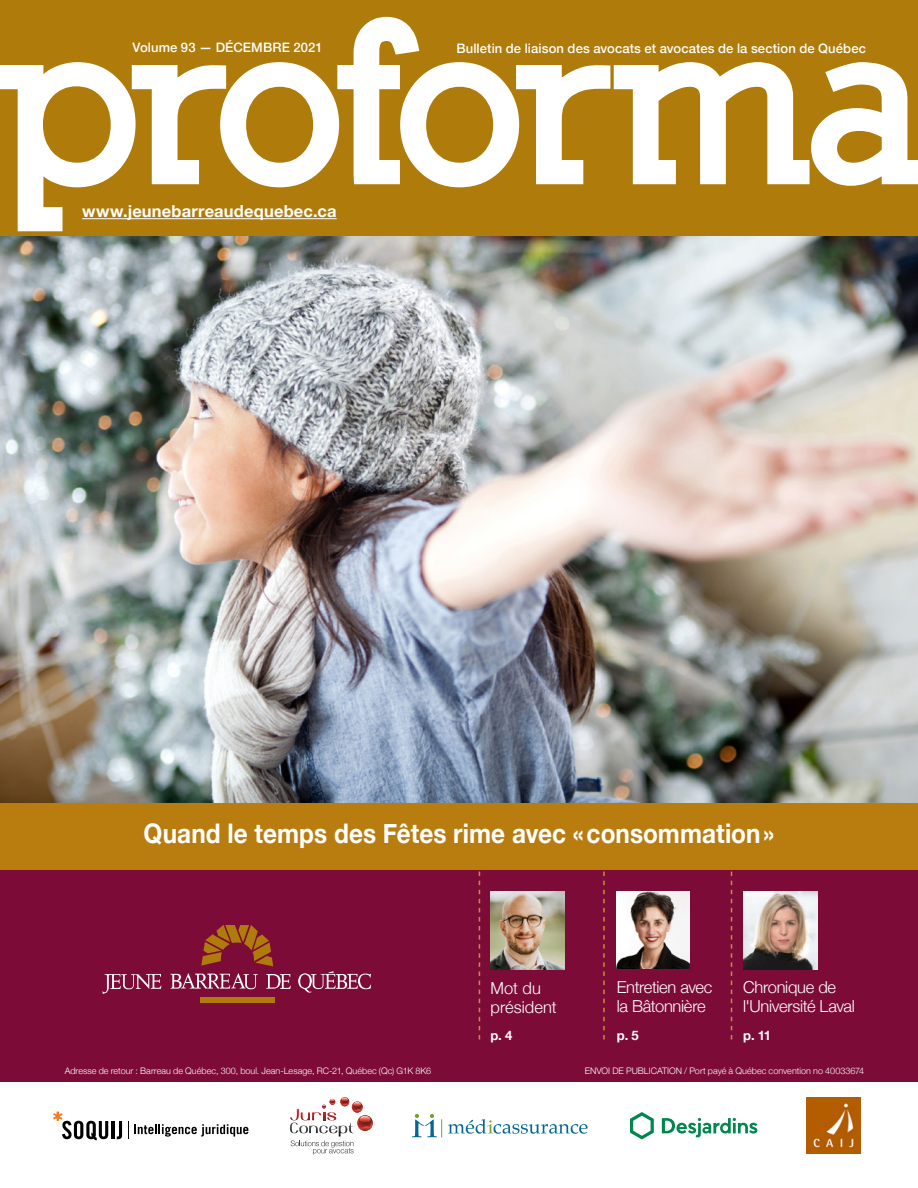
<style>
.page{position:relative;width:918px;height:1188px;background:#fff}
.page>*{position:absolute;margin:0;border:0;box-sizing:border-box;transform-origin:0 0}
.t1{font:700 27px "Helvetica Neue";letter-spacing:.005em;color:#fff;scale:.9 1}
.t2{font:300 16.5px/18.8px "Helvetica Neue";letter-spacing:-.015em;color:#fff}
.t3{font:700 16.5px "Helvetica Neue";letter-spacing:.01em;color:#fff}
.t4{font:300 16.5px/18.8px "Helvetica Neue";letter-spacing:.005em;color:#fff}
.t5{font:500 13.05px "Helvetica Neue";letter-spacing:.01em;color:#fff}
.t6{font:700 13.05px "Helvetica Neue";color:#fff}
.t7{font:300 9px "Helvetica Neue";letter-spacing:.005em;color:#fff}
</style>
<div class="page">
<svg style="left:128px;top:1121px;width:120px;height:18px"></svg>
<hr style="left:112px;top:1121px;width:3px;height:18px;background:#000">
<svg style="left:117px;top:1121px;width:5px;height:18px"></svg>
<svg style="left:53px;top:1112px;width:55px;height:28px"></svg>
<svg style="left:290px;top:1097px;width:82px;height:58px"></svg>
<svg style="left:448px;top:1119px;width:140px;height:15px"></svg>
<svg style="left:412px;top:1114px;width:30px;height:23px"></svg>
<svg style="left:630px;top:1112px;width:24px;height:27px"></svg>
<svg style="left:662px;top:1118px;width:95px;height:19px"></svg>
<img style="left:807px;top:1097px;width:53px;height:57px">
<div style="left:0;top:0;width:918px;height:237px;background:#af7b0a"></div>
<div style="left:0;top:860px;width:918px;height:222px;background:#7d0b38"></div>
<svg style="left:0;top:17px;width:918px;height:214px"></svg>
<svg style="left:201px;top:925px;width:72px;height:41px"></svg>
<div style="left:200px;top:997px;width:74px;height:6px;background:#af7b0a"></div>
<svg style="left:103px;top:974px;width:58px;height:20px"></svg>
<svg style="left:171px;top:973px;width:87px;height:16px"></svg>
<svg style="left:266px;top:974px;width:25px;height:15px"></svg>
<svg style="left:298px;top:971px;width:73px;height:22px"></svg>
<img style="left:617px;top:891px;width:72px;height:78px">
<img style="left:490px;top:891px;width:74px;height:79px">
<svg style="left:479px;top:871px;width:1px;height:169px"></svg>
<svg style="left:731px;top:871px;width:1px;height:169px"></svg>
<svg style="left:603px;top:871px;width:2px;height:169px"></svg>
<img style="left:743px;top:891px;width:74px;height:79px">
<img style="left:0;top:237px;width:918px;height:567px">
<div style="left:0;top:804px;width:918px;height:66px;background:#b97c0f"></div>
<h3 class="t5" style="left:133px;top:37px;width:192px">Volume 93 — DÉCEMBRE 2021</h3>
<h3 class="t5" style="left:457px;top:38px;width:411px">Bulletin de liaison des avocats et avocates de la section de Québec</h3>
<h2 class="t3" style="left:82px;top:198px;width:256px">www.jeunebarreaudequebec.ca</h2>
<h1 class="t1" style="left:144px;top:812px;width:702px">Quand le temps des Fêtes rime avec «consommation»</h1>
<h2 class="t4" style="left:490px;top:978px;width:68px">Mot du président</h2>
<h3 class="t6" style="left:490px;top:1026px;width:23px">p. 4</h3>
<h2 class="t2" style="left:617px;top:977px;width:97px">Entretien avec la Bâtonnière</h2>
<h3 class="t6" style="left:617px;top:1025px;width:23px">p. 5</h3>
<h2 class="t2" style="left:743px;top:977px;width:113px">Chronique de l'Université Laval</h2>
<h3 class="t6" style="left:743px;top:1025px;width:30px">p. 11</h3>
<p class="t7" style="left:65px;top:1064px;width:368px">Adresse de retour : Barreau de Québec, 300, boul. Jean-Lesage, RC-21, Québec (Qc) G1K 8K6</p>
<p class="t7" style="left:585px;top:1064px;width:281px">ENVOI DE PUBLICATION / Port payé à Québec convention no 40033674</p>
</div>
